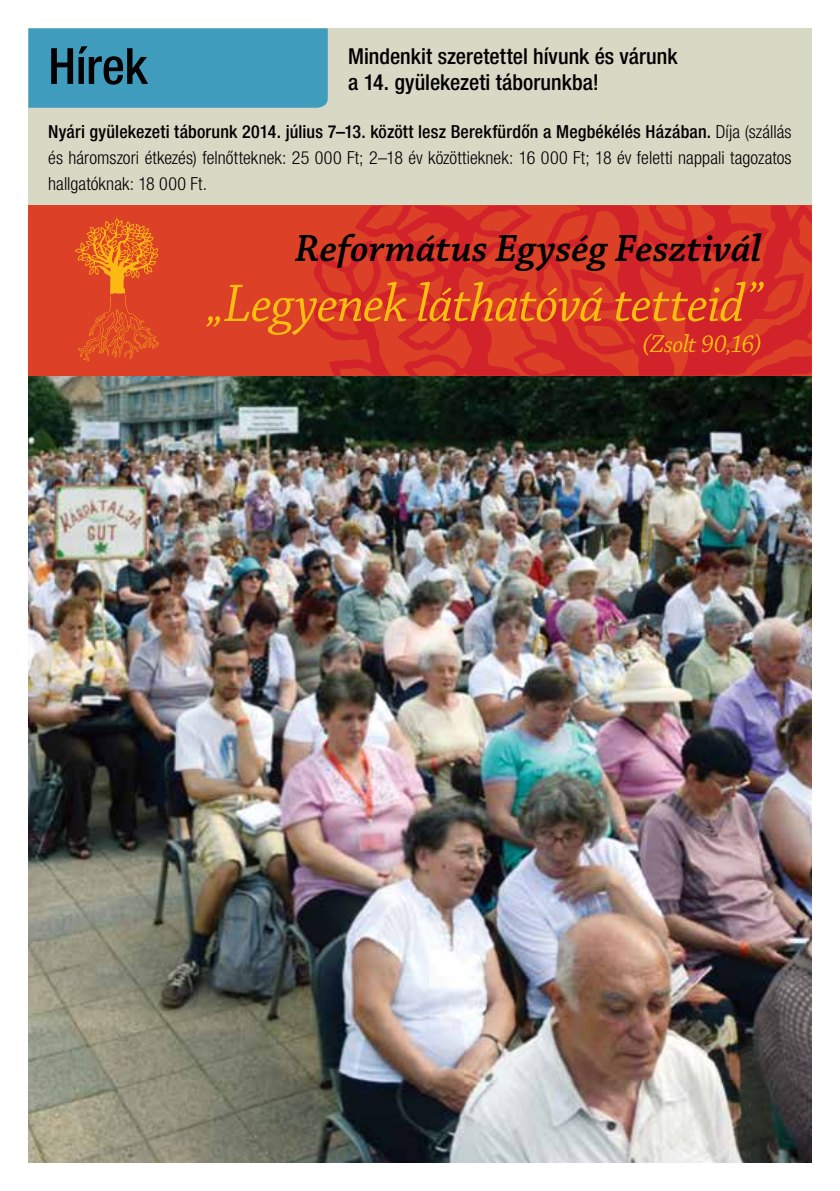
<style>
.page{position:relative;width:840px;height:1191px;background:#fff}
.page>*{position:absolute;margin:0;border:0;box-sizing:border-box;transform-origin:0 0}
.t1{font:56.2px "Chaparral Pro It Subh";letter-spacing:-.01em;color:#febe10}
.t2{font:500 condensed 50px "Helvetica Neue LT Pro";letter-spacing:-.01em;color:#000}
.t3{font:italic 600 40px "Chaparral Pro";color:#000}
.t4{font:26px "Chaparral Pro It Subh";letter-spacing:-.005em;color:#febe10}
.t5{font:500 condensed 22px/26px "Helvetica Neue LT Pro";color:#000}
.t6{font:300 condensed 18px/26px "Helvetica Neue LT Pro";letter-spacing:.005em;color:#000;text-align:justify}
.s1{font-weight:500}
</style>
<div class="page">
<div style="left:28px;top:28px;width:783px;height:238px;background:#d8d9c5"></div>
<div style="left:28px;top:28px;width:299px;height:80px;background:#3f9cbd"></div>
<img style="left:28px;top:376px;width:783px;height:786px">
<div style="left:28px;top:206px;width:783px;height:170px;background:#dc4128"></div>
<svg style="left:308px;top:205px;width:503px;height:174px"></svg>
<svg style="left:75px;top:218px;width:84px;height:143px"></svg>
<h2 class="t2" style="left:48px;top:36px;width:101px">Hírek</h2>
<p class="t6" style="left:48px;top:118px;width:744px"><span class="s1">Nyári gyülekezeti táborunk 2014. július 7–13. között lesz Berekfürdőn a Megbékélés Házában.</span> Díja (szállás és háromszori étkezés) felnőtteknek: 25 000 Ft; 2–18 év közöttieknek: 16 000 Ft; 18 év feletti nappali tagozatos hallgatóknak: 18 000 Ft.</p>
<p class="t5" style="left:348px;top:43px;width:331px">Mindenkit szeretettel hívunk és várunk a 14. gyülekezeti táborunkba!</p>
<h3 class="t3" style="left:295px;top:226px;width:467px">Református Egység Fesztivál</h3>
<h1 class="t1" style="left:207px;top:274px;width:555px">„Legyenek láthatóvá tetteid”</h1>
<h3 class="t4" style="left:642px;top:330px;width:120px">(Zsolt 90,16)</h3>
</div>
